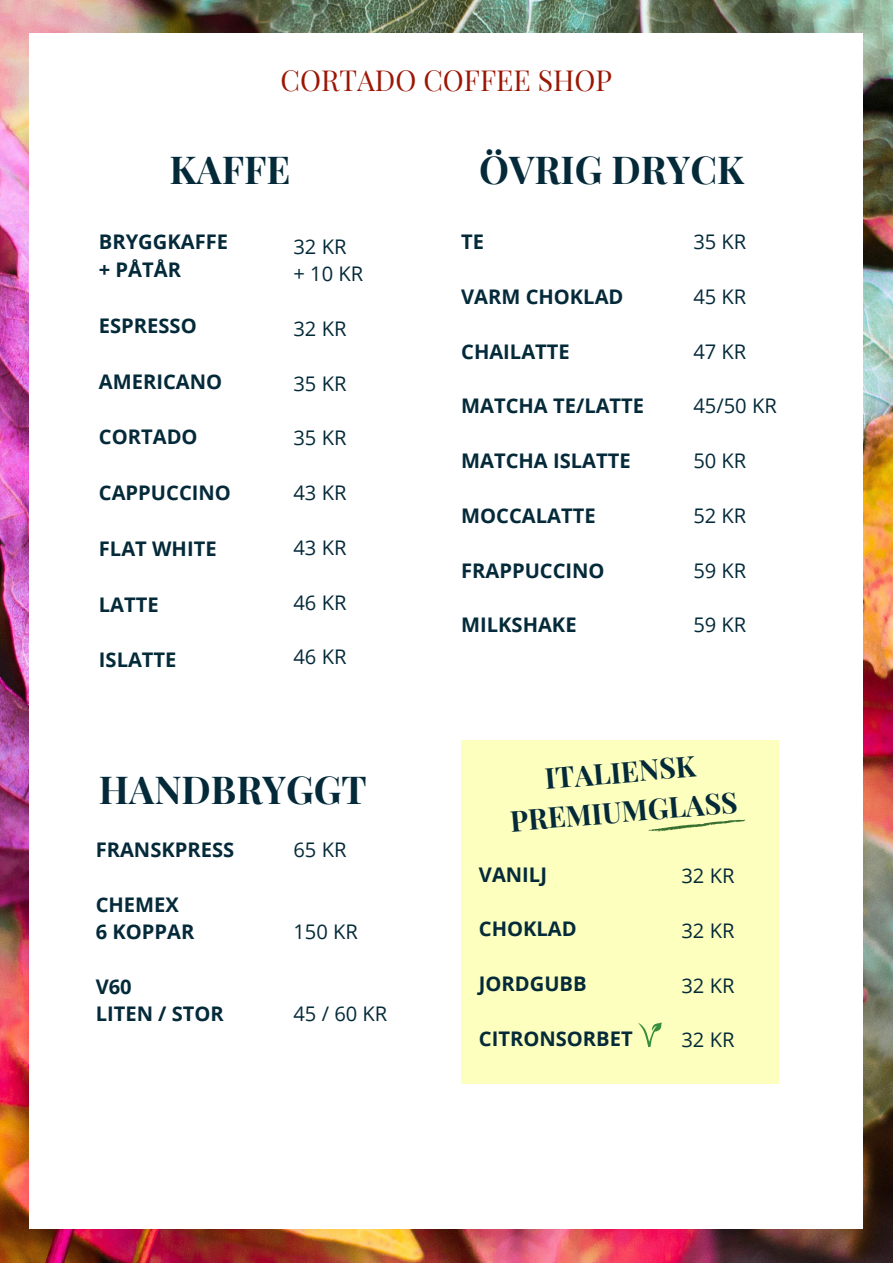
<style>
.page{position:relative;width:893px;height:1264px;background:#fff}
.page>*{position:absolute;margin:0;border:0;box-sizing:border-box;transform-origin:0 0}
.t1{font:700 37.8px "Playfair Display SC";color:#042a3a}
.t2{font:28.35px "Playfair Display SC";color:#9b1604}
.t3{font:700 28.2px/39.5px "Playfair Display SC";color:#042a3a;text-align:center}
.t4{font:700 20.1px/27.3px "Open Sans";color:#042a3a}
.t5{font:20.1px/27.3px "Open Sans";color:#042a3a}
</style>
<div class="page">
<img style="left:0;top:0;width:892px;height:1262px">
<div style="left:29px;top:34px;width:833px;height:1194px;background:#fff"></div>
<div style="left:461px;top:741px;width:317px;height:342px;background:#fdffbe"></div>
<svg style="left:648px;top:819px;width:97px;height:13px"></svg>
<svg style="left:638px;top:1022px;width:23px;height:25px"></svg>
<h2 class="t2" style="left:280px;top:60px;width:333px">CORTADO COFFEE SHOP</h2>
<h1 class="t1" style="left:169px;top:143px;width:122px">KAFFE</h1>
<h1 class="t1" style="left:479px;top:143px;width:266px">ÖVRIG DRYCK</h1>
<p class="t4" style="left:99px;top:227px;width:131px;line-height:27.9px">BRYGGKAFFE + PÅTÅR</p>
<p class="t4" style="left:99px;top:311px;width:99px">ESPRESSO</p>
<p class="t4" style="left:99px;top:367px;width:125px">AMERICANO</p>
<p class="t4" style="left:99px;top:423px;width:100px">CORTADO</p>
<p class="t4" style="left:99px;top:478px;width:133px">CAPPUCCINO</p>
<p class="t4" style="left:99px;top:534px;width:119px">FLAT WHITE</p>
<p class="t4" style="left:99px;top:590px;width:61px">LATTE</p>
<p class="t4" style="left:99px;top:645px;width:79px">ISLATTE</p>
<p class="t5" style="left:293px;top:232px;width:71px">32 KR<br>+ 10 KR</p>
<p class="t5" style="left:293px;top:314px;width:55px">32 KR</p>
<p class="t5" style="left:293px;top:369px;width:55px">35 KR</p>
<p class="t5" style="left:293px;top:424px;width:55px">35 KR</p>
<p class="t5" style="left:293px;top:478px;width:55px">43 KR</p>
<p class="t5" style="left:293px;top:533px;width:55px">43 KR</p>
<p class="t5" style="left:293px;top:588px;width:55px">46 KR</p>
<p class="t5" style="left:293px;top:642px;width:55px">46 KR</p>
<h1 class="t1" style="left:99px;top:762px;width:269px">HANDBRYGGT</h1>
<p class="t4" style="left:96px;top:835px;width:140px">FRANSKPRESS</p>
<p class="t4" style="left:96px;top:890px;width:100px">CHEMEX<br>6 KOPPAR</p>
<p class="t4" style="left:96px;top:972px;width:130px">V60<br>LITEN / STOR</p>
<p class="t5" style="left:293px;top:835px;width:55px">65 KR</p>
<p class="t5" style="left:293px;top:917px;width:66px">150 KR</p>
<p class="t5" style="left:293px;top:999px;width:95px">45 / 60 KR</p>
<p class="t4" style="left:461px;top:228px;width:24px">TE</p>
<p class="t4" style="left:461px;top:283px;width:164px">VARM CHOKLAD</p>
<p class="t4" style="left:461px;top:337px;width:110px">CHAILATTE</p>
<p class="t4" style="left:461px;top:392px;width:184px">MATCHA TE/LATTE</p>
<p class="t4" style="left:461px;top:447px;width:171px">MATCHA ISLATTE</p>
<p class="t4" style="left:461px;top:501px;width:136px">MOCCALATTE</p>
<p class="t4" style="left:461px;top:556px;width:145px">FRAPPUCCINO</p>
<p class="t4" style="left:461px;top:611px;width:117px">MILKSHAKE</p>
<p class="t5" style="left:693px;top:228px;width:55px">35 KR</p>
<p class="t5" style="left:693px;top:283px;width:55px">45 KR</p>
<p class="t5" style="left:693px;top:337px;width:55px">47 KR</p>
<p class="t5" style="left:693px;top:392px;width:85px">45/50 KR</p>
<p class="t5" style="left:693px;top:447px;width:55px">50 KR</p>
<p class="t5" style="left:693px;top:501px;width:55px">52 KR</p>
<p class="t5" style="left:693px;top:556px;width:55px">59 KR</p>
<p class="t5" style="left:693px;top:611px;width:55px">59 KR</p>
<h3 class="t3" style="left:505px;top:761px;width:229px;rotate:-5deg">ITALIENSK<br>PREMIUMGLASS</h3>
<p class="t4" style="left:479px;top:860px;width:70px">VANILJ</p>
<p class="t4" style="left:479px;top:915px;width:99px">CHOKLAD</p>
<p class="t4" style="left:479px;top:969px;width:109px">JORDGUBB</p>
<p class="t4" style="left:479px;top:1024px;width:155px">CITRONSORBET</p>
<p class="t5" style="left:681px;top:861px;width:55px">32 KR</p>
<p class="t5" style="left:681px;top:916px;width:55px">32 KR</p>
<p class="t5" style="left:681px;top:971px;width:55px">32 KR</p>
<p class="t5" style="left:681px;top:1025px;width:55px">32 KR</p>
</div>
